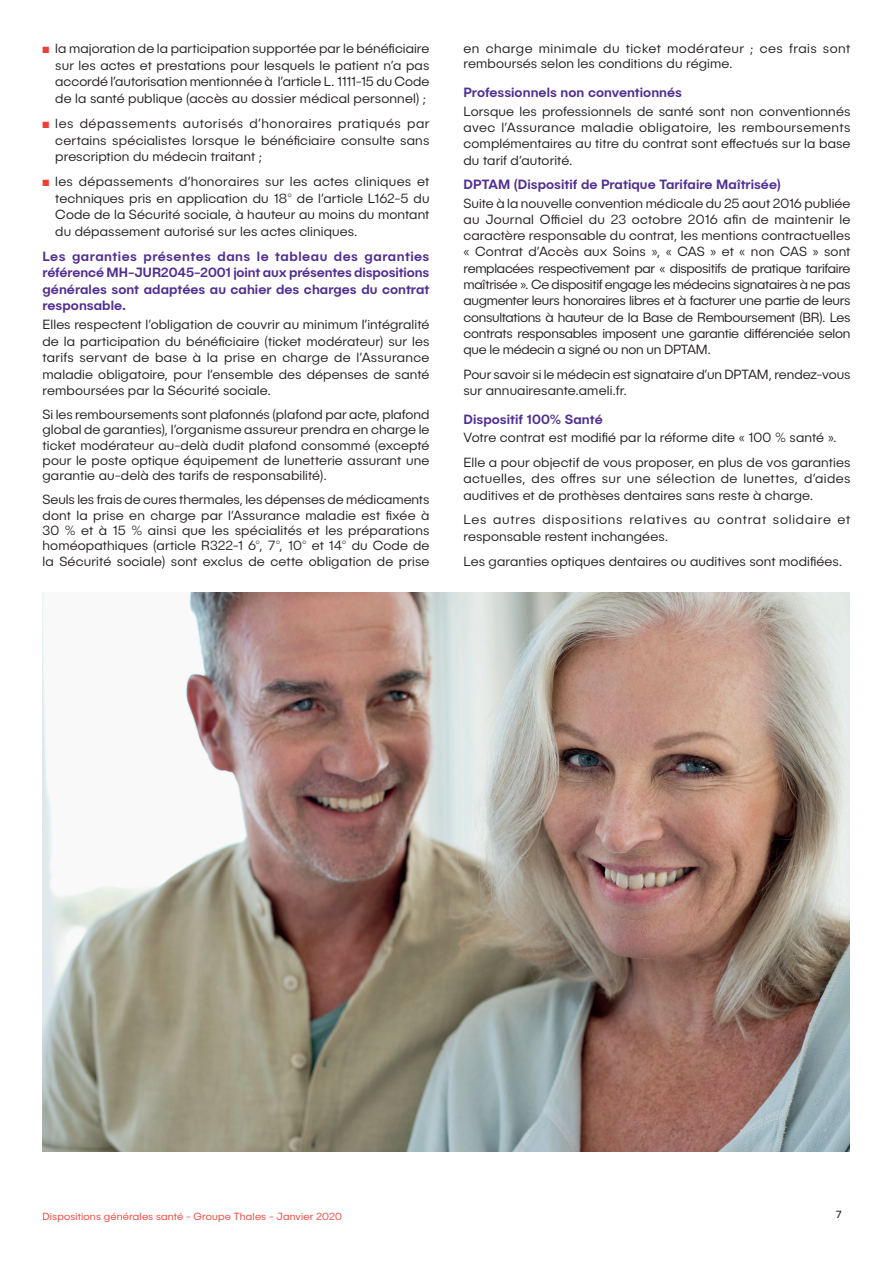
<style>
.page{position:relative;width:893px;height:1263px;background:#fff}
.page>*{position:absolute;margin:0;border:0;box-sizing:border-box;transform-origin:0 0}
.t1{font:300 13.5px/16.2px "Publica Sans";letter-spacing:.01em;color:#231f20;text-align:justify}
.t2{font:500 13.5px/16.5px "Publica Sans";color:#502e92;text-align:justify}
.t3{font:300 13.5px/16.2px "Publica Sans";letter-spacing:.05em;color:#231f20}
.t4{font:300 10.5px "Publica Sans";letter-spacing:.015em;color:#ee3e35}
.t5{font:10.5px "Publica Sans";color:#231f20}
.s1{color:#ee3e35}
</style>
<div class="page">
<img style="left:43px;top:592px;width:806px;height:560px">
<p class="t1" style="left:55px;top:40px;width:376px;text-indent:-13px"><span class="s1">■</span> la majoration de la participation supportée par le bénéficiaire sur les actes et prestations pour lesquels le patient n’a pas accordé l’autorisation mentionnée à l’article L. 1111-15 du Code de la santé publique (accès au dossier médical personnel) ;</p>
<p class="t1" style="left:55px;top:115px;width:376px;text-indent:-13px"><span class="s1">■</span> les dépassements autorisés d’honoraires pratiqués par certains spécialistes lorsque le bénéficiaire consulte sans prescription du médecin traitant ;</p>
<p class="t1" style="left:55px;top:173px;width:376px;text-indent:-13px"><span class="s1">■</span> les dépassements d’honoraires sur les actes cliniques et techniques pris en application du 18° de l’article L162-5 du Code de la Sécurité sociale, à hauteur au moins du montant du dépassement autorisé sur les actes cliniques.</p>
<p class="t2" style="left:43px;top:247px;width:388px">Les garanties présentes dans le tableau des garanties référencé MH-JUR2045-2001 joint aux présentes dispositions générales sont adaptées au cahier des charges du contrat responsable.</p>
<p class="t1" style="left:43px;top:316px;width:388px">Elles respectent l’obligation de couvrir au minimum l’intégralité de la participation du bénéficiaire (ticket modérateur) sur les tarifs servant de base à la prise en charge de l’Assurance maladie obligatoire, pour l’ensemble des dépenses de santé remboursées par la Sécurité sociale.</p>
<p class="t1" style="left:43px;top:406px;width:388px;line-height:15.3px">Si les remboursements sont plafonnés (plafond par acte, plafond global de garanties), l’organisme assureur prendra en charge le ticket modérateur au-delà dudit plafond consommé (excepté pour le poste optique équipement de lunetterie assurant une garantie au-delà des tarifs de responsabilité).</p>
<p class="t1" style="left:43px;top:492px;width:389px;line-height:15.3px">Seuls les frais de cures thermales, les dépenses de médicaments dont la prise en charge par l’Assurance maladie est fixée à 30 % et à 15 % ainsi que les spécialités et les préparations homéopathiques (article R322-1 6°, 7°, 10° et 14° du Code de la Sécurité sociale) sont exclus de cette obligation de prise</p>
<p class="t1" style="left:463px;top:41px;width:388px;line-height:15px">en charge minimale du ticket modérateur ; ces frais sont remboursés selon les conditions du régime.</p>
<p class="t2" style="left:463px;top:84px;width:220px">Professionnels non conventionnés</p>
<p class="t1" style="left:463px;top:103px;width:388px">Lorsque les professionnels de santé sont non conventionnés avec l’Assurance maladie obligatoire, les remboursements complémentaires au titre du contrat sont effectués sur la base du tarif d’autorité.</p>
<p class="t2" style="left:463px;top:176px;width:319px">DPTAM (Dispositif de Pratique Tarifaire Maîtrisée)</p>
<p class="t1" style="left:463px;top:195px;width:389px">Suite à la nouvelle convention médicale du 25 aout 2016 publiée au Journal Officiel du 23 octobre 2016 afin de maintenir le caractère responsable du contrat, les mentions contractuelles « Contrat d’Accès aux Soins », « CAS » et « non CAS » sont remplacées respectivement par « dispositifs de pratique tarifaire maîtrisée ». Ce dispositif engage les médecins signataires à ne pas augmenter leurs honoraires libres et à facturer une partie de leurs consultations à hauteur de la Base de Remboursement (BR). Les contrats responsables imposent une garantie différenciée selon que le médecin a signé ou non un DPTAM.</p>
<p class="t1" style="left:463px;top:366px;width:388px">Pour savoir si le médecin est signataire d’un DPTAM, rendez-vous sur annuairesante.ameli.fr.</p>
<p class="t2" style="left:463px;top:411px;width:141px">Dispositif 100% Santé</p>
<p class="t1" style="left:463px;top:425px;width:388px;line-height:24.8px">Votre contrat est modifié par la réforme dite « 100 % santé ».<br>Elle a pour objectif de vous proposer, en plus de vos garanties</p>
<p class="t1" style="left:463px;top:470px;width:388px">actuelles, des offres sur une sélection de lunettes, d’aides auditives et de prothèses dentaires sans reste à charge.</p>
<p class="t3" style="left:463px;top:511px;width:388px">Les autres dispositions relatives au contrat solidaire et responsable restent inchangées.</p>
<p class="t1" style="left:463px;top:552px;width:380px">Les garanties optiques dentaires ou auditives sont modifiées.</p>
<p class="t4" style="left:43px;top:1210px;width:301px">Dispositions générales santé - Groupe Thales - Janvier 2020</p>
<p class="t5" style="left:836px;top:1208px;width:7px">7</p>
</div>
